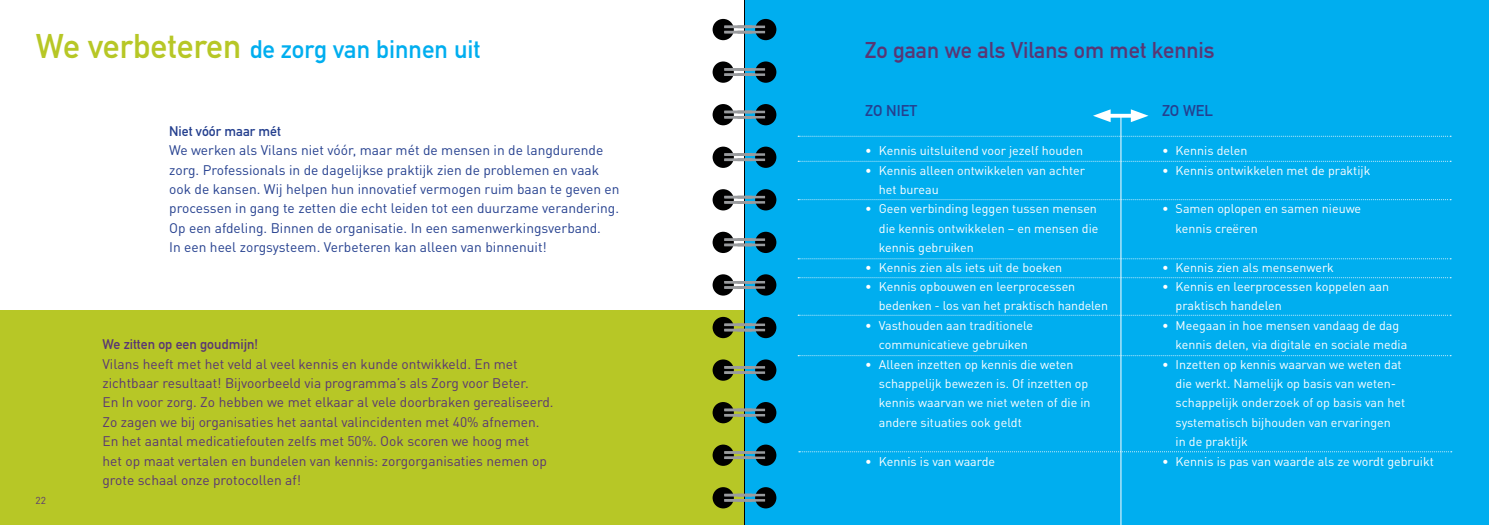
<style>
.page{position:relative;width:1489px;height:525px;background:#fff}
.page>*{position:absolute;margin:0;border:0;box-sizing:border-box;transform-origin:0 0}
.t1{font:25px "DIN Mittelschrift";color:#00aeef}
.t2{font:22.5px "DIN Mittelschrift";color:#593674}
.t3{font:15.38px "DIN Mittelschrift";color:#25408f}
.t4{font:13.75px/19.4px "DINOT";color:#593674}
.t5{font:13.75px/19.4px "DINOT";color:#25408f}
.t6{font:13.75px "DIN Mittelschrift";color:#593674}
.t7{font:13.75px "DIN Mittelschrift";color:#25408f}
.t8{font:12.5px/19.4px "DINOT";color:#fff}
.t9{font:10px "DINOT";color:#593674}
.s1{font-size:33.75px;color:#b7c726}
</style>
<div class="page">
<div style="left:0;top:310px;width:744px;height:214px;background:#b7c726"></div>
<div style="left:744px;top:0;width:744px;height:524px;background:#00aeef"></div>
<hr style="left:1120px;top:116px;width:1px;height:408px;background:#fff">
<svg style="left:1110px;top:114px;width:20px;height:4px"></svg>
<svg style="left:1093px;top:109px;width:17px;height:13px"></svg>
<svg style="left:1130px;top:109px;width:18px;height:13px"></svg>
<svg style="left:798px;top:136px;width:652px;height:1px"></svg>
<svg style="left:798px;top:161px;width:652px;height:1px"></svg>
<svg style="left:798px;top:199px;width:652px;height:1px"></svg>
<svg style="left:798px;top:258px;width:652px;height:1px"></svg>
<svg style="left:798px;top:277px;width:652px;height:1px"></svg>
<svg style="left:798px;top:314px;width:650px;height:1px"></svg>
<svg style="left:798px;top:355px;width:652px;height:1px"></svg>
<svg style="left:798px;top:451px;width:653px;height:1px"></svg>
<svg style="left:712px;top:19px;width:21px;height:21px"></svg>
<div style="left:712px;top:61px;width:21px;height:22px;background:#000;border-radius:50%"></div>
<div style="left:712px;top:104px;width:21px;height:21px;background:#000;border-radius:50%"></div>
<div style="left:712px;top:146px;width:21px;height:22px;background:#000;border-radius:50%"></div>
<div style="left:712px;top:189px;width:21px;height:21px;background:#000;border-radius:50%"></div>
<div style="left:712px;top:231px;width:21px;height:22px;background:#000;border-radius:50%"></div>
<div style="left:712px;top:274px;width:21px;height:21px;background:#000;border-radius:50%"></div>
<div style="left:712px;top:317px;width:21px;height:21px;background:#000;border-radius:50%"></div>
<div style="left:712px;top:359px;width:21px;height:21px;background:#000;border-radius:50%"></div>
<div style="left:712px;top:402px;width:21px;height:21px;background:#000;border-radius:50%"></div>
<div style="left:712px;top:444px;width:21px;height:21px;background:#000;border-radius:50%"></div>
<div style="left:712px;top:487px;width:21px;height:21px;background:#000;border-radius:50%"></div>
<hr style="left:744px;top:0;width:1px;height:524px;background:#000">
<hr style="left:724px;top:26px;width:27px;height:2px;background:#999b9e">
<hr style="left:724px;top:31px;width:27px;height:2px;background:#999b9e">
<hr style="left:724px;top:68px;width:27px;height:3px;background:#999b9e">
<hr style="left:724px;top:73px;width:27px;height:3px;background:#999b9e">
<hr style="left:724px;top:111px;width:27px;height:2px;background:#999b9e">
<hr style="left:724px;top:116px;width:27px;height:2px;background:#999b9e">
<hr style="left:724px;top:153px;width:27px;height:3px;background:#999b9e">
<hr style="left:724px;top:158px;width:27px;height:3px;background:#999b9e">
<hr style="left:724px;top:196px;width:27px;height:2px;background:#999b9e">
<hr style="left:724px;top:201px;width:27px;height:2px;background:#999b9e">
<hr style="left:724px;top:238px;width:27px;height:3px;background:#999b9e">
<hr style="left:724px;top:243px;width:27px;height:3px;background:#999b9e">
<hr style="left:724px;top:281px;width:27px;height:2px;background:#999b9e">
<hr style="left:724px;top:286px;width:27px;height:2px;background:#999b9e">
<hr style="left:724px;top:323px;width:27px;height:3px;background:#999b9e">
<hr style="left:724px;top:328px;width:27px;height:3px;background:#999b9e">
<hr style="left:724px;top:366px;width:27px;height:2px;background:#999b9e">
<hr style="left:724px;top:371px;width:27px;height:2px;background:#999b9e">
<hr style="left:724px;top:408px;width:27px;height:3px;background:#999b9e">
<hr style="left:724px;top:414px;width:27px;height:2px;background:#999b9e">
<hr style="left:724px;top:451px;width:27px;height:2px;background:#999b9e">
<hr style="left:724px;top:456px;width:27px;height:3px;background:#999b9e">
<hr style="left:724px;top:493px;width:27px;height:3px;background:#999b9e">
<hr style="left:724px;top:499px;width:27px;height:2px;background:#999b9e">
<svg style="left:755px;top:19px;width:21px;height:21px"></svg>
<div style="left:755px;top:61px;width:21px;height:22px;background:#000;border-radius:50%"></div>
<div style="left:755px;top:104px;width:21px;height:21px;background:#000;border-radius:50%"></div>
<div style="left:755px;top:146px;width:21px;height:22px;background:#000;border-radius:50%"></div>
<div style="left:755px;top:189px;width:21px;height:21px;background:#000;border-radius:50%"></div>
<div style="left:755px;top:231px;width:21px;height:22px;background:#000;border-radius:50%"></div>
<div style="left:755px;top:274px;width:21px;height:21px;background:#000;border-radius:50%"></div>
<div style="left:755px;top:317px;width:21px;height:21px;background:#000;border-radius:50%"></div>
<div style="left:755px;top:359px;width:21px;height:21px;background:#000;border-radius:50%"></div>
<div style="left:755px;top:402px;width:21px;height:21px;background:#000;border-radius:50%"></div>
<div style="left:755px;top:444px;width:21px;height:21px;background:#000;border-radius:50%"></div>
<div style="left:755px;top:487px;width:21px;height:21px;background:#000;border-radius:50%"></div>
<hr style="left:737px;top:26px;width:28px;height:2px;background:#999b9e">
<hr style="left:737px;top:31px;width:28px;height:2px;background:#999b9e">
<hr style="left:737px;top:68px;width:28px;height:3px;background:#999b9e">
<hr style="left:737px;top:73px;width:28px;height:3px;background:#999b9e">
<hr style="left:737px;top:111px;width:28px;height:2px;background:#999b9e">
<hr style="left:737px;top:116px;width:28px;height:2px;background:#999b9e">
<hr style="left:737px;top:153px;width:28px;height:3px;background:#999b9e">
<hr style="left:737px;top:158px;width:28px;height:3px;background:#999b9e">
<hr style="left:737px;top:196px;width:28px;height:2px;background:#999b9e">
<hr style="left:737px;top:201px;width:28px;height:2px;background:#999b9e">
<hr style="left:737px;top:238px;width:28px;height:3px;background:#999b9e">
<hr style="left:737px;top:243px;width:28px;height:3px;background:#999b9e">
<hr style="left:737px;top:281px;width:28px;height:2px;background:#999b9e">
<hr style="left:737px;top:286px;width:28px;height:2px;background:#999b9e">
<hr style="left:737px;top:323px;width:28px;height:3px;background:#999b9e">
<hr style="left:737px;top:328px;width:28px;height:3px;background:#999b9e">
<hr style="left:737px;top:366px;width:28px;height:2px;background:#999b9e">
<hr style="left:737px;top:371px;width:28px;height:2px;background:#999b9e">
<hr style="left:737px;top:408px;width:28px;height:3px;background:#999b9e">
<hr style="left:737px;top:414px;width:28px;height:2px;background:#999b9e">
<hr style="left:737px;top:451px;width:28px;height:2px;background:#999b9e">
<hr style="left:737px;top:456px;width:28px;height:3px;background:#999b9e">
<hr style="left:737px;top:493px;width:28px;height:3px;background:#999b9e">
<hr style="left:737px;top:499px;width:28px;height:2px;background:#999b9e">
<h1 class="t1" style="left:36px;top:35px;width:446px"><span class="s1">We verbeteren</span> de zorg van binnen uit</h1>
<p class="t7" style="left:169px;top:123px;width:113px">Niet vóór maar mét</p>
<p class="t5" style="left:169px;top:140px;width:452px">We werken als Vilans niet vóór, maar mét de mensen in de langdurende zorg. Professionals in de dagelijkse praktijk zien de problemen en vaak ook de kansen. Wij helpen hun innovatief vermogen ruim baan te geven en processen in gang te zetten die echt leiden tot een duurzame verandering.<br>Op een afdeling. Binnen de organisatie. In een samenwerkingsverband.<br>In een heel zorgsysteem. Verbeteren kan alleen van binnenuit!</p>
<p class="t9" style="left:35px;top:494px;width:12px">22</p>
<p class="t6" style="left:102px;top:336px;width:157px">We zitten op een goudmijn!</p>
<p class="t4" style="left:102px;top:353px;width:452px">Vilans heeft met het veld al veel kennis en kunde ontwikkeld. En met zichtbaar resultaat! Bijvoorbeeld via programma’s als Zorg voor Beter.<br>En In voor zorg. Zo hebben we met elkaar al vele doorbraken gerealiseerd.<br>Zo zagen we bij organisaties het aantal valincidenten met 40% afnemen.<br>En het aantal medicatiefouten zelfs met 50%. Ook scoren we hoog met<br>het op maat vertalen en bundelen van kennis: zorgorganisaties nemen op grote schaal onze protocollen af!</p>
<h2 class="t2" style="left:864px;top:37px;width:351px">Zo gaan we als Vilans om met kennis</h2>
<p class="t3" style="left:865px;top:102px;width:30px">Zo niet</p>
<p class="t8" style="left:865px;top:141px;width:219px">• Kennis uitsluitend voor jezelf houden</p>
<p class="t8" style="left:878px;top:160px;width:208px;text-indent:-14px">• Kennis alleen ontwikkelen van achter het bureau</p>
<p class="t8" style="left:878px;top:199px;width:221px;text-align:justify;text-indent:-14px">• Geen verbinding leggen tussen mensen die kennis ontwikkelen – en mensen die kennis gebruiken</p>
<p class="t8" style="left:865px;top:257px;width:198px">• Kennis zien als iets uit de boeken</p>
<p class="t8" style="left:878px;top:276px;width:231px;text-indent:-14px">• Kennis opbouwen en leerprocessen bedenken - los van het praktisch handelen</p>
<p class="t8" style="left:878px;top:315px;width:156px;text-indent:-14px">• Vasthouden aan traditionele communicatieve gebruiken</p>
<p class="t8" style="left:878px;top:354px;width:213px;text-indent:-14px">• Alleen inzetten op kennis die weten schappelijk bewezen is. Of inzetten op kennis waarvan we niet weten of die in andere situaties ook geldt</p>
<p class="t8" style="left:865px;top:451px;width:131px">• Kennis is van waarde</p>
<p class="t3" style="left:1161px;top:102px;width:53px">ZO WEL</p>
<p class="t8" style="left:1161px;top:141px;width:87px">• Kennis delen</p>
<p class="t8" style="left:1161px;top:160px;width:210px">• Kennis ontwikkelen met de praktijk</p>
<p class="t8" style="left:1175px;top:199px;width:187px;text-indent:-14px">• Samen oplopen en samen nieuwe kennis creëren</p>
<p class="t8" style="left:1161px;top:257px;width:173px">• Kennis zien als mensenwerk</p>
<p class="t8" style="left:1175px;top:276px;width:215px;text-indent:-14px">• Kennis en leerprocessen koppelen aan praktisch handelen</p>
<p class="t8" style="left:1175px;top:315px;width:233px;text-indent:-14px">• Meegaan in hoe mensen vandaag de dag kennis delen, via digitale en sociale media</p>
<p class="t8" style="left:1175px;top:354px;width:231px;text-indent:-14px">• Inzetten op kennis waarvan we weten dat die werkt. Namelijk op basis van weten&shy;schappelijk onderzoek of op basis van het systematisch bijhouden van ervaringen<br>in de praktijk</p>
<p class="t8" style="left:1161px;top:451px;width:273px">• Kennis is pas van waarde als ze wordt gebruikt</p>
</div>
